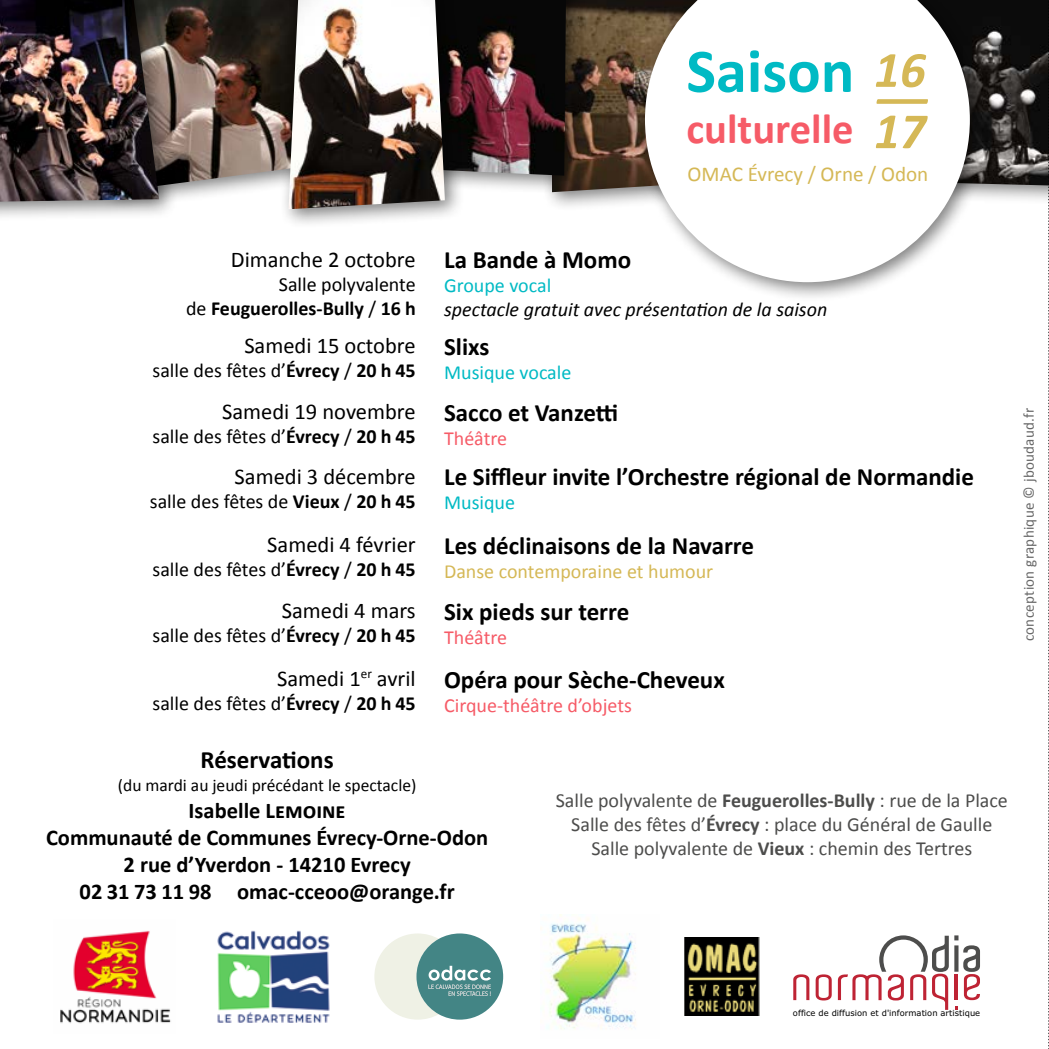
<style>
.page{position:relative;width:1049px;height:1049px;background:#fff}
.page>*{position:absolute;margin:0;border:0;box-sizing:border-box;transform-origin:0 0}
.t1{font:700 62.5px "Calibri";color:#00bac4}
.t2{font:italic 700 51px/61.2px "Calibri";color:#d5b856}
.t3{font:700 42.5px "Calibri";color:#f65b67}
.t4{font:700 25px "Calibri";color:#000}
.t5{font:700 22.5px/27px "Calibri";color:#000;text-align:center}
.t6{font:22.5px "Calibri";color:#000}
.t7{font:21px "Calibri";color:#d5b856}
.t8{font:20px "Calibri";letter-spacing:-.005em;color:#000}
.t9{font:20px/24px "Calibri";color:#4d4d4c;text-align:center}
.t10{font:italic 20px "Calibri";color:#000}
.t11{font:700 20px/24px "Calibri";color:#000;text-align:right}
.t12{font:20px "Calibri";color:#f65b67}
.t13{font:20px "Calibri";color:#00bac4}
.t14{font:20px "Calibri";color:#d5b856}
.t15{font:17.5px "Calibri";color:#000}
.t16{font:15px "Calibri";letter-spacing:.02em;color:#676767}
.t17{font:8.25px "Verdana";letter-spacing:.005em;color:#000}
.s1{font-weight:400}
.s2{font-weight:700}
</style>
<div class="page">
<div style="left:100px;top:0;width:245px;height:212px;background:#000;opacity:.5"></div>
<img style="left:178px;top:0;width:101px;height:192px">
<img style="left:60px;top:930px;width:111px;height:94px">
<img style="left:217px;top:930px;width:113px;height:93px">
<svg style="left:793px;top:974px;width:16px;height:26px"></svg>
<svg style="left:816px;top:974px;width:16px;height:26px"></svg>
<svg style="left:838px;top:935px;width:142px;height:75px"></svg>
<div style="left:0;top:0;width:178px;height:223px;background:#000;opacity:.5"></div>
<img style="left:0;top:0;width:159px;height:202px">
<div style="left:542px;top:0;width:218px;height:212px;background:#000;opacity:.5"></div>
<img style="left:586px;top:0;width:49px;height:192px">
<div style="left:893px;top:0;width:156px;height:206px;background:#000;opacity:.5"></div>
<img style="left:990px;top:0;width:58px;height:185px">
<div style="left:413px;top:0;width:173px;height:195px;background:#000;opacity:.5"></div>
<img style="left:465px;top:0;width:101px;height:176px">
<div style="left:279px;top:0;width:186px;height:229px;background:#000;opacity:.5"></div>
<img style="left:288px;top:0;width:157px;height:209px">
<div style="left:635px;top:0;width:355px;height:302px;background:#000;opacity:.5"></div>
<svg style="left:645px;top:0;width:325px;height:282px"></svg>
<svg style="left:876px;top:99px;width:52px;height:5px"></svg>
<svg style="left:374px;top:933px;width:129px;height:86px"></svg>
<img style="left:546px;top:915px;width:90px;height:114px">
<img style="left:684px;top:937px;width:75px;height:78px">
<svg style="left:1048px;top:0;width:1px;height:1049px"></svg>
<h1 class="t1" style="left:686px;top:31px;width:169px">Saison</h1>
<h3 class="t3" style="left:686px;top:102px;width:169px">culturelle</h3>
<h2 class="t2" style="left:874px;top:39px;width:53px">16<br>17</h2>
<p class="t7" style="left:688px;top:160px;width:242px">OMAC Évrecy / Orne / Odon</p>
<p class="t6" style="left:231px;top:245px;width:186px">Dimanche 2 octobre</p>
<p class="t11" style="left:186px;top:272px;width:231px"><span class="s1">Salle polyvalente<br>de</span> Feuguerolles-Bully <span class="s1">/</span> 16 h</p>
<p class="t6" style="left:244px;top:332px;width:173px">Samedi 15 octobre</p>
<p class="t8" style="left:153px;top:358px;width:265px">salle des fêtes d’<span class="s2">Évrecy</span> / <span class="s2">20 h 45</span></p>
<p class="t6" style="left:222px;top:397px;width:195px">Samedi 19 novembre</p>
<p class="t8" style="left:153px;top:423px;width:265px">salle des fêtes d’<span class="s2">Évrecy</span> / <span class="s2">20 h 45</span></p>
<p class="t6" style="left:235px;top:462px;width:183px">Samedi 3 décembre</p>
<p class="t8" style="left:150px;top:488px;width:267px">salle des fêtes de <span class="s2">Vieux</span> / <span class="s2">20 h 45</span></p>
<p class="t6" style="left:267px;top:530px;width:150px">Samedi 4 février</p>
<p class="t8" style="left:153px;top:556px;width:265px">salle des fêtes d’<span class="s2">Évrecy</span> / <span class="s2">20 h 45</span></p>
<p class="t6" style="left:282px;top:597px;width:135px">Samedi 4 mars</p>
<p class="t8" style="left:153px;top:623px;width:265px">salle des fêtes d’<span class="s2">Évrecy</span> / <span class="s2">20 h 45</span></p>
<p class="t6" style="left:277px;top:664px;width:140px">Samedi 1<sup>er</sup> avril</p>
<p class="t8" style="left:153px;top:690px;width:265px">salle des fêtes d’<span class="s2">Évrecy</span> / <span class="s2">20 h 45</span></p>
<p class="t4" style="left:444px;top:244px;width:189px">La Bande à Momo</p>
<p class="t13" style="left:444px;top:273px;width:109px">Groupe vocal</p>
<p class="t10" style="left:444px;top:296px;width:385px">spectacle gratuit avec présentation de la saison</p>
<p class="t4" style="left:444px;top:331px;width:47px">Slixs</p>
<p class="t13" style="left:444px;top:360px;width:129px">Musique vocale</p>
<p class="t4" style="left:444px;top:396px;width:176px">Sacco et Vanzetti</p>
<p class="t12" style="left:444px;top:425px;width:64px">Théâtre</p>
<p class="t4" style="left:444px;top:461px;width:531px">Le Siffleur invite l’Orchestre régional de Normandie</p>
<p class="t13" style="left:444px;top:490px;width:72px">Musique</p>
<p class="t4" style="left:444px;top:529px;width:311px">Les déclinaisons de la Navarre</p>
<p class="t14" style="left:444px;top:558px;width:271px">Danse contemporaine et humour</p>
<p class="t4" style="left:444px;top:596px;width:187px">Six pieds sur terre</p>
<p class="t12" style="left:444px;top:625px;width:64px">Théâtre</p>
<p class="t4" style="left:444px;top:663px;width:282px">Opéra pour Sèche-Cheveux</p>
<p class="t12" style="left:444px;top:692px;width:189px">Cirque-théâtre d’objets</p>
<p class="t4" style="left:201px;top:744px;width:135px">Réservations</p>
<p class="t15" style="left:118px;top:774px;width:300px">(du mardi au jeudi précédant le spectacle)</p>
<p class="t5" style="left:46px;top:796px;width:444px">Isabelle Lemoine<br>Communauté de Communes Évrecy-Orne-Odon<br>2 rue d’Yverdon - 14210 Evrecy<br>02 31 73 11 98 omac-cceoo@orange.fr</p>
<p class="t9" style="left:556px;top:789px;width:454px">Salle polyvalente de <span class="s2">Feuguerolles-Bully</span> : rue de la Place<br>Salle des fêtes d’<span class="s2">Évrecy</span> : place du Général de Gaulle<br>Salle polyvalente de <span class="s2">Vieux</span> : chemin des Tertres</p>
<p class="t16" style="left:1019px;top:641px;width:235px;rotate:-90deg">conception graphique © jboudaud.fr</p>
<p class="t17" style="left:793px;top:1007px;width:189px">office de diffusion et d'information artistique</p>
</div>
